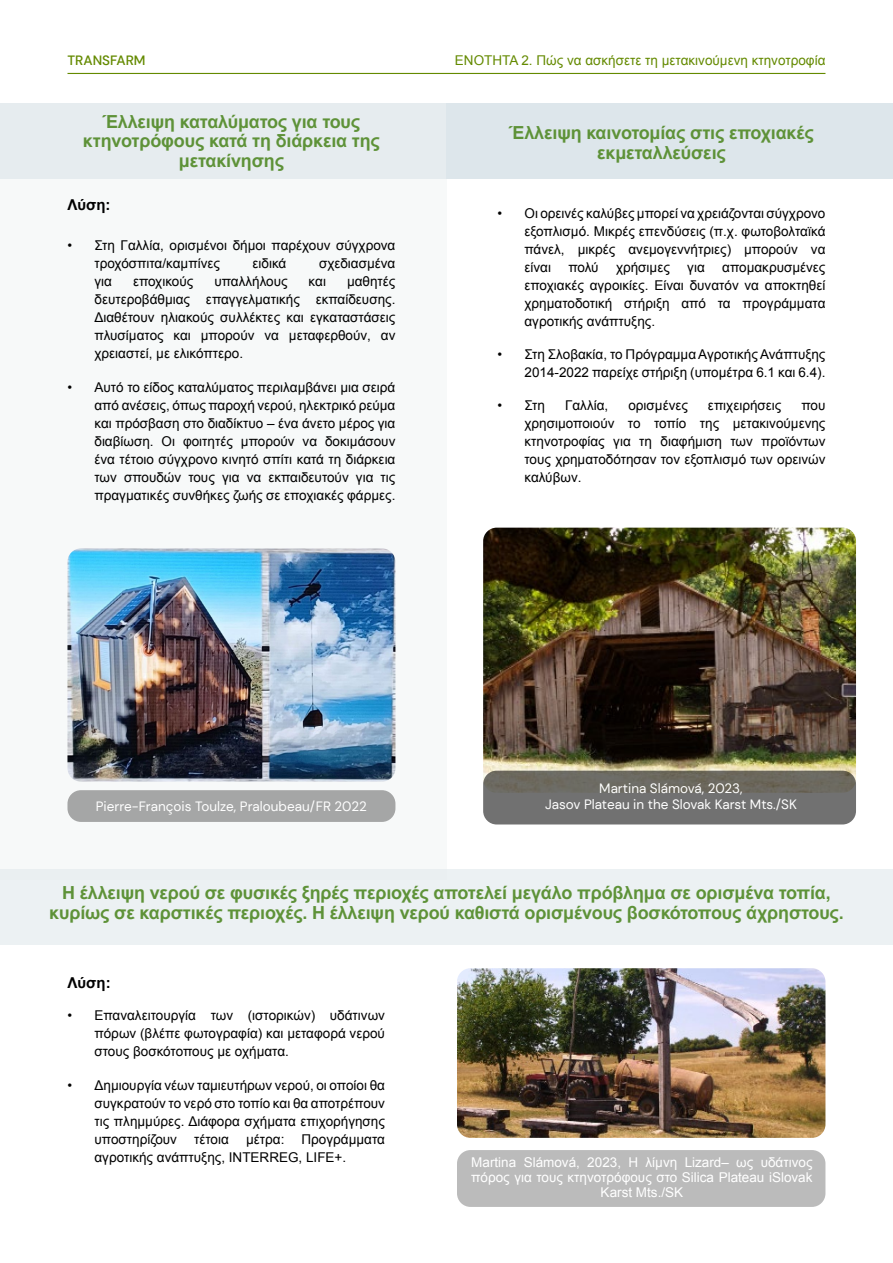
<style>
.page{position:relative;width:893px;height:1263px;background:#fff}
.page>*{position:absolute;margin:0;border:0;box-sizing:border-box;transform-origin:0 0}
.t1{font:700 18px/19.5px "Arial";letter-spacing:-.01em;color:#5e9238;text-align:center}
.t2{font:700 15px "Arial";color:#000}
.t3{font:13.5px/18px "Arial";color:#000;text-align:justify}
.t4{font:13.5px/15px "Arial";color:#fff;text-align:center}
.t5{font:13.5px "DM Sans";color:#fff}
.t6{font:13.5px "Arial";color:#648a00}
.t7{font:500 13.5px "DM Sans";color:#648a00}
</style>
<div class="page">
<div style="left:0;top:103px;width:446px;height:777px;background:#f7f9f9"></div>
<div style="left:0;top:869px;width:893px;height:76px;background:#ecf1f3"></div>
<div style="left:0;top:103px;width:893px;height:76px;background:#e5ebee"></div>
<div style="left:446px;top:103px;width:447px;height:76px;background:#dde6eb"></div>
<hr style="left:68px;top:73px;width:757px;height:1px;background:#648a00">
<img style="left:483px;top:528px;width:373px;height:253px">
<div style="left:483px;top:771px;width:373px;height:53px;background:linear-gradient(to bottom,#6b685d,#737477);border-radius:13px"></div>
<div style="left:67px;top:790px;width:328px;height:32px;background:#a5a6a6;border-radius:14px"></div>
<img style="left:67px;top:548px;width:328px;height:234px">
<img style="left:457px;top:968px;width:368px;height:170px">
<div style="left:457px;top:1150px;width:368px;height:57px;background:#bbb;border-radius:13px"></div>
<p class="t7" style="left:68px;top:52px;width:80px">TRANSFARM</p>
<p class="t6" style="left:455px;top:51px;width:372px">ΕΝΟΤΗΤΑ 2. Πώς να ασκήσετε τη μετακινούμενη κτηνοτροφία</p>
<h1 class="t1" style="left:83px;top:112px;width:299px">Έλλειψη καταλύματος για τους κτηνοτρόφους κατά τη διάρκεια της μετακίνησης</h1>
<h1 class="t1" style="left:509px;top:124px;width:306px">Έλλειψη καινοτομίας στις εποχιακές εκμεταλλεύσεις</h1>
<p class="t2" style="left:67px;top:195px;width:45px">Λύση:</p>
<p class="t3" style="left:94px;top:236px;width:302px;text-indent:-27px">• Στη Γαλλία, ορισμένοι δήμοι παρέχουν σύγχρονα τροχόσπιτα/καμπίνες</p>
<p class="t3" style="left:253px;top:254px;width:35px">ειδικά</p>
<p class="t3" style="left:319px;top:254px;width:78px">σχεδιασμένα</p>
<p class="t3" style="left:94px;top:272px;width:302px;text-indent:252px">μαθητές δευτεροβάθμιας επαγγελματικής εκπαίδευσης.<br>Διαθέτουν ηλιακούς συλλέκτες και εγκαταστάσεις πλυσίματος και μπορούν να μεταφερθούν, αν χρειαστεί, με ελικόπτερο.</p>
<p class="t3" style="left:94px;top:272px;width:19px">για</p>
<p class="t3" style="left:133px;top:272px;width:62px">εποχικούς</p>
<p class="t3" style="left:214px;top:272px;width:75px">υπαλλήλους</p>
<p class="t3" style="left:309px;top:272px;width:19px">και</p>
<p class="t3" style="left:94px;top:378px;width:302px;text-indent:-27px">• Αυτό το είδος καταλύματος περιλαμβάνει μια σειρά από ανέσεις, όπως παροχή νερού, ηλεκτρικό ρεύμα και πρόσβαση στο διαδίκτυο – ένα άνετο μέρος για διαβίωση. Οι φοιτητές μπορούν να δοκιμάσουν ένα τέτοιο σύγχρονο κινητό σπίτι κατά τη διάρκεια των σπουδών τους για να εκπαιδευτούν για τις πραγματικές συνθήκες ζωής σε εποχιακές φάρμες.</p>
<p class="t3" style="left:524px;top:204px;width:302px;text-indent:-27px">• Οι ορεινές καλύβες μπορεί να χρειάζονται σύγχρονο εξοπλισμό. Μικρές επενδύσεις (π.χ. φωτοβολταϊκά πάνελ, μικρές ανεμογεννήτριες) μπορούν να είναι</p>
<p class="t3" style="left:524px;top:258px;width:302px;text-indent:198px">απομακρυσμένες εποχιακές αγροικίες. Είναι δυνατόν να αποκτηθεί χρηματοδοτική στήριξη από τα προγράμματα αγροτικής ανάπτυξης.</p>
<p class="t3" style="left:568px;top:258px;width:32px">πολύ</p>
<p class="t3" style="left:616px;top:258px;width:55px">χρήσιμες</p>
<p class="t3" style="left:687px;top:258px;width:19px">για</p>
<p class="t3" style="left:497px;top:346px;width:329px;text-align:right">• Στη Σλοβακία, το Πρόγραμμα Αγροτικής Ανάπτυξης<br>2014-2022 παρείχε στήριξη (υπομέτρα 6.1 και 6.4).</p>
<p class="t3" style="left:497px;top:396px;width:49px">• Στη</p>
<p class="t3" style="left:565px;top:396px;width:45px">Γαλλία,</p>
<p class="t3" style="left:628px;top:396px;width:61px">ορισμένες</p>
<p class="t3" style="left:708px;top:396px;width:75px">επιχειρήσεις</p>
<p class="t3" style="left:524px;top:396px;width:302px;text-indent:277px">που χρησιμοποιούν το τοπίο της μετακινούμενης κτηνοτροφίας για τη διαφήμιση των προϊόντων τους χρηματοδότησαν τον εξοπλισμό των ορεινών καλύβων.</p>
<p class="t5" style="left:599px;top:780px;width:145px">Martina Slámová, 2023,</p>
<p class="t5" style="left:96px;top:798px;width:273px">Pierre-François Toulze, Praloubeau/FR 2022</p>
<p class="t5" style="left:545px;top:796px;width:253px">Jasov Plateau in the Slovak Karst Mts./SK</p>
<h1 class="t1" style="left:49px;top:884px;width:796px">Η έλλειψη νερού σε φυσικές ξηρές περιοχές αποτελεί μεγάλο πρόβλημα σε ορισμένα τοπία, κυρίως σε καρστικές περιοχές. Η έλλειψη νερού καθιστά ορισμένους βοσκότοπους άχρηστους.</h1>
<p class="t2" style="left:68px;top:972px;width:45px">Λύση:</p>
<p class="t3" style="left:94px;top:1006px;width:292px;text-indent:-27px">• Επαναλειτουργία των (ιστορικών) υδάτινων πόρων (βλέπε φωτογραφία) και μεταφορά νερού στους βοσκότοπους με οχήματα.</p>
<p class="t3" style="left:94px;top:1077px;width:292px;text-indent:-27px">• Δημιουργία νέων ταμιευτήρων νερού, οι οποίοι θα συγκρατούν το νερό στο τοπίο και θα αποτρέπουν τις πλημμύρες. Διάφορα σχήματα επιχορήγησης υποστηρίζουν</p>
<p class="t3" style="left:94px;top:1131px;width:292px;text-indent:207px">Προγράμματα αγροτικής ανάπτυξης, INTERREG, LIFE+.</p>
<p class="t3" style="left:194px;top:1131px;width:36px">τέτοια</p>
<p class="t3" style="left:246px;top:1131px;width:40px">μέτρα:</p>
<p class="t4" style="left:471px;top:1155px;width:343px">Martina Slámová, 2023, Η λίμνη Lizard– ως υδάτινος πόρος για τους κτηνοτρόφους στο Silica Plateau iSlovak<br>Karst Mts./SK</p>
</div>
